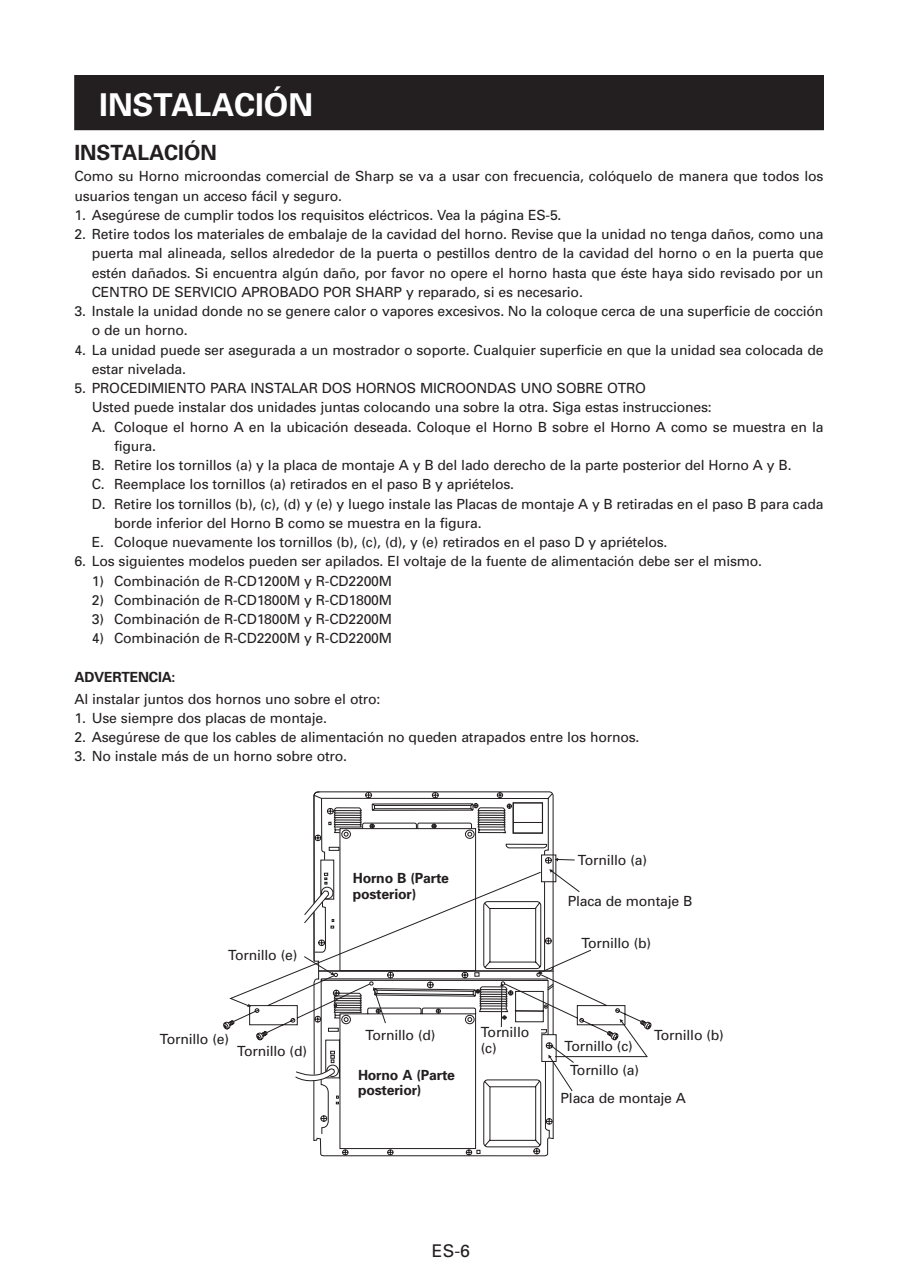
<style>
.page{position:relative;width:898px;height:1277px;background:#fff}
.page>*{position:absolute;margin:0;border:0;box-sizing:border-box;transform-origin:0 0}
.t1{font:700 31.5px "Univers";color:#fff}
.t2{font:700 21px "Univers";color:#231f20}
.t3{font:17.5px "Univers";color:#231f20}
.t4{font:14px/19.2px "Univers";letter-spacing:-.015em;color:#231f20}
.t5{font:700 14px/15.8px "Univers";letter-spacing:-.015em;color:#231f20}
</style>
<div class="page">
<div style="left:75px;top:76px;width:748px;height:54px;background:#231f20"></div>
<div style="left:74px;top:75px;width:750px;height:55px;border:1px solid #231f20"></div>
<div style="left:541px;top:855px;width:15px;height:27px;border:1px solid #231f20"></div>
<svg style="left:313px;top:791px;width:241px;height:66px"></svg>
<svg style="left:223px;top:857px;width:428px;height:291px"></svg>
<h1 class="t1" style="left:99px;top:93px;width:215px">INSTALACIÓN</h1>
<h2 class="t2" style="left:74px;top:145px;width:144px">INSTALACIÓN</h2>
<p class="t4" style="left:74px;top:168px;width:751px">Como su Horno microondas comercial de Sharp se va a usar con frecuencia, colóquelo de manera que todos los usuarios tengan un acceso fácil y seguro.</p>
<p class="t4" style="left:74px;top:207px;width:489px">1. Asegúrese de cumplir todos los requisitos eléctricos. Vea la página ES-5.</p>
<p class="t4" style="left:92px;top:226px;width:733px;text-align:justify;text-indent:-17px">2. Retire todos los materiales de embalaje de la cavidad del horno. Revise que la unidad no tenga daños, como una puerta mal alineada, sellos alrededor de la puerta o pestillos dentro de la cavidad del horno o en la puerta que estén dañados. Si encuentra algún daño, por favor no opere el horno hasta que éste haya sido revisado por un CENTRO DE SERVICIO APROBADO POR SHARP y reparado, si es necesario.</p>
<p class="t4" style="left:92px;top:303px;width:733px;text-indent:-17px">3. Instale la unidad donde no se genere calor o vapores excesivos. No la coloque cerca de una superficie de cocción o de un horno.</p>
<p class="t4" style="left:92px;top:341px;width:733px;text-indent:-17px">4. La unidad puede ser asegurada a un mostrador o soporte. Cualquier superficie en que la unidad sea colocada de estar nivelada.</p>
<p class="t4" style="left:74px;top:380px;width:573px">5. PROCEDIMIENTO PARA INSTALAR DOS HORNOS MICROONDAS UNO SOBRE OTRO</p>
<p class="t4" style="left:92px;top:399px;width:622px">Usted puede instalar dos unidades juntas colocando una sobre la otra. Siga estas instrucciones:</p>
<p class="t4" style="left:92px;top:418px;width:733px">A. Coloque el horno A en la ubicación deseada. Coloque el Horno B sobre el Horno A como se muestra en la</p>
<p class="t4" style="left:114px;top:438px;width:43px">figura.</p>
<p class="t4" style="left:92px;top:457px;width:701px">B. Retire los tornillos (a) y la placa de montaje A y B del lado derecho de la parte posterior del Horno A y B.</p>
<p class="t4" style="left:92px;top:476px;width:424px">C. Reemplace los tornillos (a) retirados en el paso B y apriételos.</p>
<p class="t4" style="left:92px;top:495px;width:733px">D. Retire los tornillos (b), (c), (d) y (e) y luego instale las Placas de montaje A y B retiradas en el paso B para cada</p>
<p class="t4" style="left:114px;top:515px;width:369px">borde inferior del Horno B como se muestra en la figura.</p>
<p class="t4" style="left:92px;top:534px;width:577px">E. Coloque nuevamente los tornillos (b), (c), (d), y (e) retirados en el paso D y apriételos.</p>
<p class="t4" style="left:74px;top:553px;width:689px">6. Los siguientes modelos pueden ser apilados. El voltaje de la fuente de alimentación debe ser el mismo.</p>
<p class="t4" style="left:92px;top:572px;width:302px">1) Combinación de R-CD1200M y R-CD2200M</p>
<p class="t4" style="left:92px;top:592px;width:302px">2) Combinación de R-CD1800M y R-CD1800M</p>
<p class="t4" style="left:92px;top:611px;width:302px">3) Combinación de R-CD1800M y R-CD2200M</p>
<p class="t4" style="left:92px;top:630px;width:302px">4) Combinación de R-CD2200M y R-CD2200M</p>
<p class="t5" style="left:74px;top:670px;width:103px">ADVERTENCIA:</p>
<p class="t4" style="left:74px;top:690px;width:307px">Al instalar juntos dos hornos uno sobre el otro:</p>
<p class="t4" style="left:74px;top:710px;width:254px">1. Use siempre dos placas de montaje.</p>
<p class="t4" style="left:74px;top:729px;width:567px">2. Asegúrese de que los cables de alimentación no queden atrapados entre los hornos.</p>
<p class="t4" style="left:74px;top:748px;width:274px">3. No instale más de un horno sobre otro.</p>
<p class="t4" style="left:228px;top:947px;width:71px">Tornillo (e)</p>
<p class="t4" style="left:160px;top:1031px;width:71px">Tornillo (e)</p>
<p class="t4" style="left:237px;top:1042px;width:71px">Tornillo (d)</p>
<p class="t5" style="left:353px;top:871px;width:98px">Horno B (Parte posterior)</p>
<p class="t4" style="left:366px;top:1027px;width:71px">Tornillo (d)</p>
<p class="t5" style="left:358px;top:1068px;width:99px">Horno A (Parte posterior)</p>
<p class="t4" style="left:481px;top:1026px;width:50px;line-height:15.8px">Tornillo (c)</p>
<p class="t4" style="left:578px;top:851px;width:71px">Tornillo (a)</p>
<p class="t4" style="left:568px;top:892px;width:126px">Placa de montaje B</p>
<p class="t4" style="left:581px;top:934px;width:71px">Tornillo (b)</p>
<p class="t4" style="left:565px;top:1038px;width:70px">Tornillo (c)</p>
<p class="t4" style="left:570px;top:1061px;width:71px">Tornillo (a)</p>
<p class="t4" style="left:654px;top:1027px;width:71px">Tornillo (b)</p>
<p class="t4" style="left:561px;top:1090px;width:127px">Placa de montaje A</p>
<p class="t3" style="left:432px;top:1244px;width:39px">ES-6</p>
</div>
